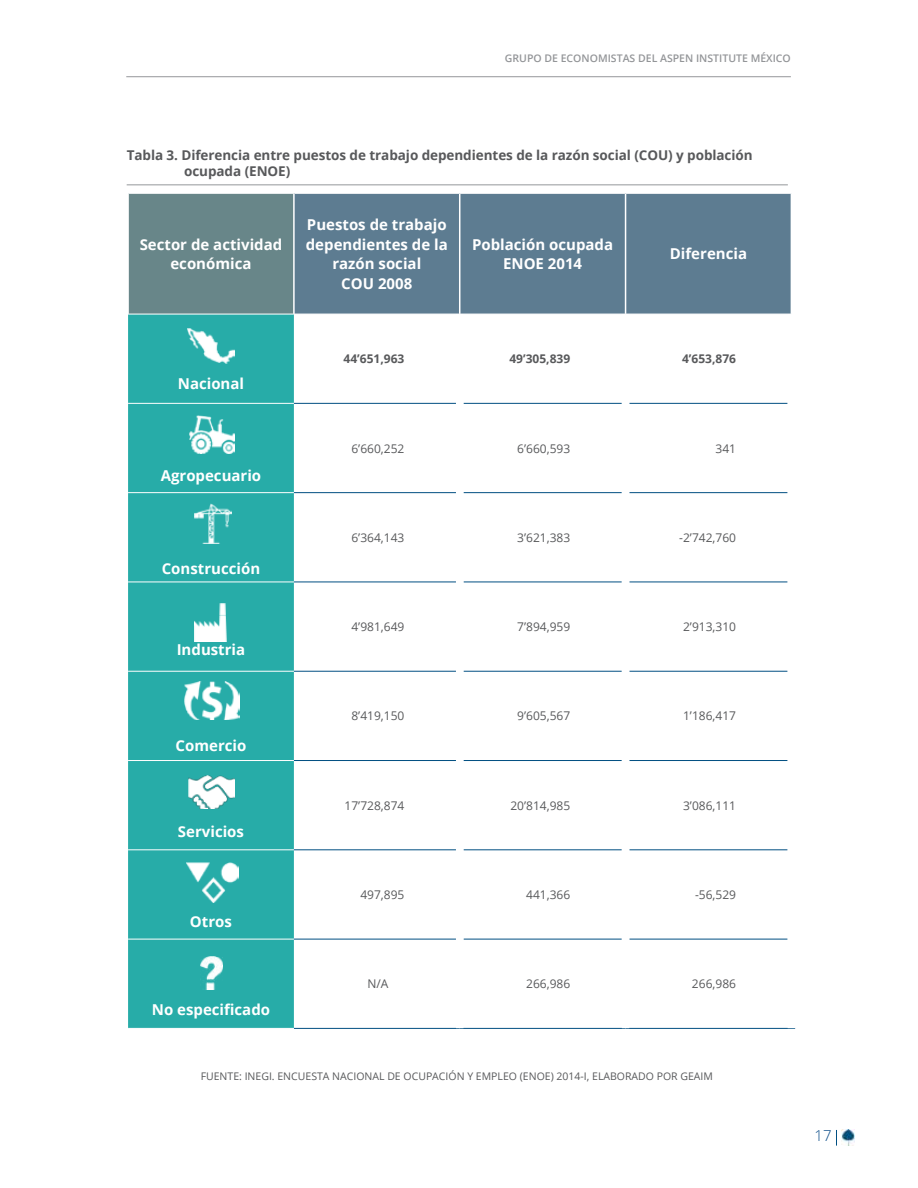
<style>
.page{position:relative;width:918px;height:1188px;background:#fff}
.page>*{position:absolute;margin:0;border:0;box-sizing:border-box;transform-origin:0 0}
.t1{font:700 15px/19.5px "Open Sans";color:#fff;text-align:center}
.t2{font:300 15px "Open Sans";color:#0a4c88}
.t3{font:700 13.5px/16.2px "Open Sans";letter-spacing:-.005em;color:#58595b}
.t4{font:12px "Open Sans";color:#58595b}
.t5{font:700 12px "Open Sans";color:#58595b}
.t6{font:10.5px "Open Sans";color:#58595b}
.t7{font:600 10.5px "Open Sans";color:#939598}
</style>
<div class="page">
<img style="left:841px;top:1130px;width:13px;height:16px">
<svg style="left:836px;top:1130px;width:1px;height:16px"></svg>
<hr style="left:126px;top:76px;width:665px;height:1px;background:#95979a">
<hr style="left:127px;top:185px;width:661px;height:1px;background:#95979a">
<div style="left:128px;top:193px;width:166px;height:121px;background:#688689"></div>
<div style="left:295px;top:194px;width:496px;height:120px;background:#5d7c91"></div>
<div style="left:128px;top:315px;width:166px;height:713px;background:#27aca8"></div>
<hr style="left:294px;top:403px;width:162px;height:1px;background:#004f82">
<hr style="left:463px;top:403px;width:159px;height:1px;background:#004f82">
<hr style="left:629px;top:403px;width:159px;height:1px;background:#004f82">
<hr style="left:294px;top:492px;width:162px;height:1px;background:#004f82">
<hr style="left:463px;top:492px;width:159px;height:1px;background:#004f82">
<hr style="left:629px;top:492px;width:159px;height:1px;background:#004f82">
<hr style="left:294px;top:582px;width:162px;height:1px;background:#004f82">
<hr style="left:463px;top:582px;width:159px;height:1px;background:#004f82">
<hr style="left:629px;top:582px;width:159px;height:1px;background:#004f82">
<hr style="left:294px;top:671px;width:162px;height:1px;background:#004f82">
<hr style="left:463px;top:671px;width:159px;height:1px;background:#004f82">
<hr style="left:629px;top:671px;width:159px;height:1px;background:#004f82">
<hr style="left:294px;top:760px;width:162px;height:1px;background:#004f82">
<hr style="left:463px;top:760px;width:159px;height:1px;background:#004f82">
<hr style="left:629px;top:760px;width:159px;height:1px;background:#004f82">
<hr style="left:294px;top:850px;width:162px;height:1px;background:#004f82">
<hr style="left:463px;top:850px;width:159px;height:1px;background:#004f82">
<hr style="left:629px;top:850px;width:159px;height:1px;background:#004f82">
<hr style="left:294px;top:939px;width:162px;height:1px;background:#004f82">
<hr style="left:463px;top:939px;width:159px;height:1px;background:#004f82">
<hr style="left:629px;top:939px;width:159px;height:1px;background:#004f82">
<hr style="left:294px;top:1028px;width:166px;height:1px;background:#004f82">
<hr style="left:460px;top:1028px;width:166px;height:1px;background:#004f82">
<hr style="left:626px;top:1028px;width:169px;height:1px;background:#004f82">
<hr style="left:459px;top:194px;width:1px;height:120px;background:#fff">
<hr style="left:625px;top:194px;width:1px;height:120px;background:#fff">
<hr style="left:128px;top:403px;width:166px;height:1px;background:#fff">
<hr style="left:128px;top:492px;width:166px;height:1px;background:#fff">
<hr style="left:128px;top:582px;width:166px;height:1px;background:#fff">
<hr style="left:128px;top:671px;width:166px;height:1px;background:#fff">
<hr style="left:128px;top:760px;width:166px;height:1px;background:#fff">
<hr style="left:128px;top:850px;width:166px;height:1px;background:#fff">
<hr style="left:128px;top:939px;width:166px;height:1px;background:#fff">
<hr style="left:127px;top:194px;width:2px;height:120px;background:#fff">
<hr style="left:127px;top:192px;width:168px;height:2px;background:#fff">
<hr style="left:293px;top:194px;width:2px;height:120px;background:#fff">
<img style="left:187px;top:328px;width:48px;height:35px">
<img style="left:190px;top:415px;width:44px;height:39px">
<img style="left:195px;top:504px;width:37px;height:39px">
<img style="left:194px;top:604px;width:32px;height:37px">
<img style="left:184px;top:682px;width:56px;height:37px">
<img style="left:189px;top:776px;width:45px;height:33px">
<img style="left:186px;top:863px;width:53px;height:39px">
<img style="left:201px;top:957px;width:21px;height:32px">
<p class="t7" style="left:505px;top:51px;width:287px">GRUPO DE ECONOMISTAS DEL ASPEN INSTITUTE MÉXICO</p>
<p class="t3" style="left:184px;top:147px;width:570px;text-indent:-57px">Tabla 3. Diferencia entre puestos de trabajo dependientes de la razón social (COU) y población ocupada (ENOE)</p>
<p class="t1" style="left:140px;top:234px;width:144px">Sector de actividad económica</p>
<p class="t1" style="left:306px;top:214px;width:143px">Puestos de trabajo dependientes de la razón social<br>COU 2008</p>
<p class="t1" style="left:472px;top:234px;width:143px">Población ocupada<br>ENOE 2014</p>
<p class="t1" style="left:670px;top:244px;width:79px">Diferencia</p>
<p class="t1" style="left:178px;top:373px;width:68px">Nacional</p>
<p class="t1" style="left:161px;top:465px;width:102px">Agropecuario</p>
<p class="t1" style="left:162px;top:558px;width:100px">Construcción</p>
<p class="t1" style="left:177px;top:639px;width:70px">Industria</p>
<p class="t1" style="left:176px;top:736px;width:72px">Comercio</p>
<p class="t1" style="left:178px;top:822px;width:68px">Servicios</p>
<p class="t1" style="left:190px;top:912px;width:43px">Otros</p>
<p class="t1" style="left:152px;top:999px;width:120px">No especificado</p>
<p class="t5" style="left:344px;top:350px;width:62px">44’651,963</p>
<p class="t5" style="left:509px;top:350px;width:62px">49’305,839</p>
<p class="t5" style="left:682px;top:350px;width:56px">4’653,876</p>
<p class="t4" style="left:351px;top:440px;width:55px">6’660,252</p>
<p class="t4" style="left:517px;top:440px;width:55px">6’660,593</p>
<p class="t4" style="left:716px;top:440px;width:22px">341</p>
<p class="t4" style="left:351px;top:529px;width:55px">6’364,143</p>
<p class="t4" style="left:517px;top:529px;width:55px">3’621,383</p>
<p class="t4" style="left:679px;top:529px;width:58px">-2’742,760</p>
<p class="t4" style="left:351px;top:619px;width:55px">4’981,649</p>
<p class="t4" style="left:517px;top:619px;width:55px">7’894,959</p>
<p class="t4" style="left:683px;top:619px;width:55px">2’913,310</p>
<p class="t4" style="left:351px;top:708px;width:55px">8’419,150</p>
<p class="t4" style="left:517px;top:708px;width:55px">9’605,567</p>
<p class="t4" style="left:683px;top:708px;width:55px">1’186,417</p>
<p class="t4" style="left:345px;top:797px;width:61px">17’728,874</p>
<p class="t4" style="left:510px;top:797px;width:61px">20’814,985</p>
<p class="t4" style="left:683px;top:797px;width:55px">3’086,111</p>
<p class="t4" style="left:360px;top:886px;width:46px">497,895</p>
<p class="t4" style="left:526px;top:886px;width:46px">441,366</p>
<p class="t4" style="left:695px;top:886px;width:43px">-56,529</p>
<p class="t4" style="left:367px;top:976px;width:23px">N/A</p>
<p class="t4" style="left:526px;top:976px;width:46px">266,986</p>
<p class="t4" style="left:692px;top:976px;width:46px">266,986</p>
<p class="t6" style="left:201px;top:1069px;width:514px">FUENTE: INEGI. ENCUESTA NACIONAL DE OCUPACIÓN Y EMPLEO (ENOE) 2014-I, ELABORADO POR GEAIM</p>
<p class="t2" style="left:815px;top:1126px;width:19px">17</p>
</div>
